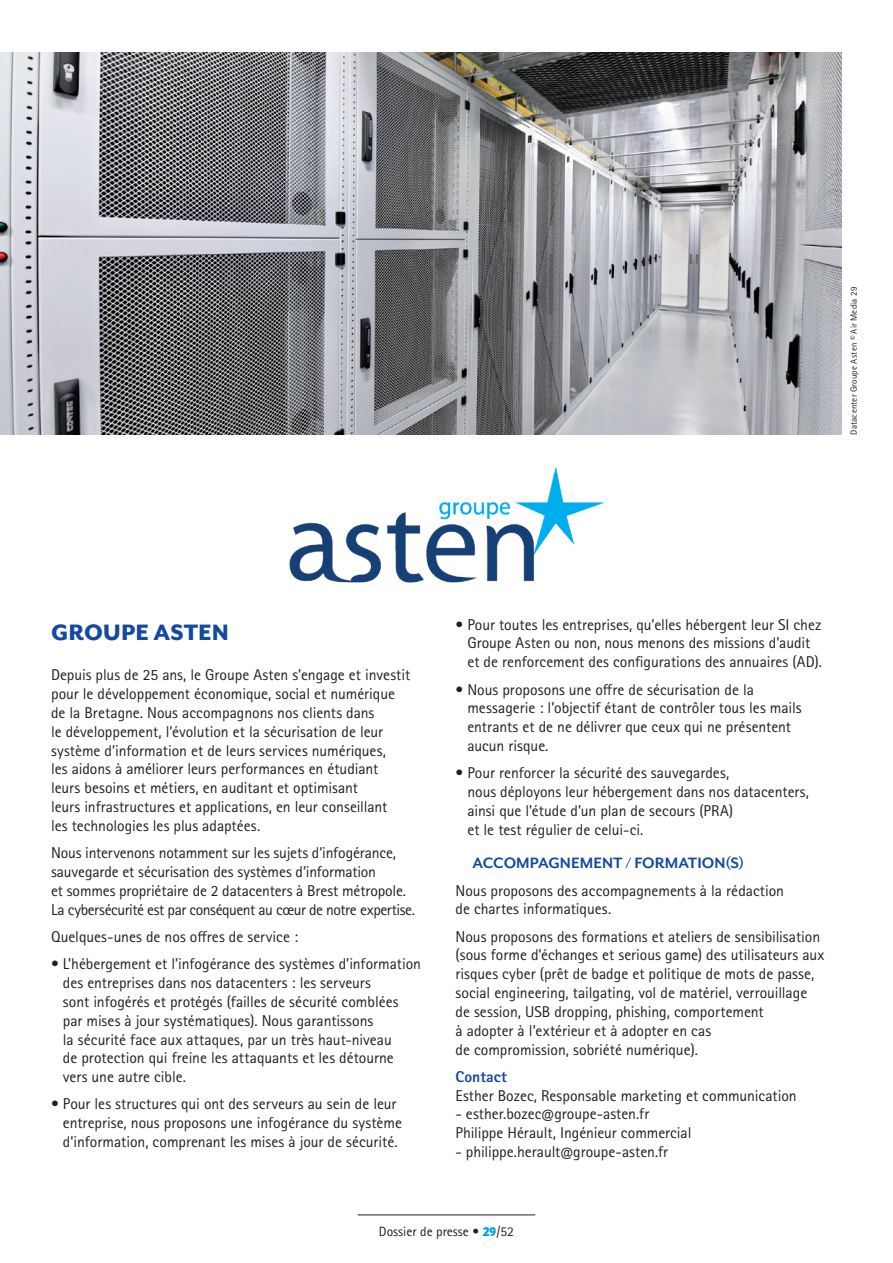
<style>
.page{position:relative;width:893px;height:1263px;background:#fff}
.page>*{position:absolute;margin:0;border:0;box-sizing:border-box;transform-origin:0 0}
.titre_3{font:800 25.65px "Mr Eaves San OT";letter-spacing:.005em;color:#13499f}
.titre_3-2{font:700 17.25px "Mr Eaves San OT";color:#13499f}
.texte_courant_puce{font:15.6px/18.8px "Rotis Sans Serif Pro";letter-spacing:-.005em;color:#231f20}
.texte_courant_puce-2{font:800 15.6px "Rotis Sans Serif Pro";letter-spacing:.005em;color:#13499f}
.t1{font:13.5px "Rotis Sans Serif Pro";color:#231f20}
.texte_courant_puce-3{font:9px "Rotis Sans Serif Pro";letter-spacing:.02em;color:#231f20}
.s1{font-family:"Bree";font-weight:700;color:#00a1e3}
</style>
<div class="page">
<hr style="left:358px;top:1214px;width:177px;height:1px;background:#231f20">
<img style="left:0;top:52px;width:842px;height:383px">
<img style="left:289px;top:467px;width:316px;height:116px">
<p class="texte_courant_puce-3" style="left:848px;top:435px;width:149px;rotate:-90deg">Datacenter Groupe Asten © Air Media 29</p>
<p class="titre_3" style="left:51px;top:619px;width:180px">GROUPE ASTEN</p>
<p class="texte_courant_puce" style="left:51px;top:666px;width:361px">Depuis plus de 25 ans, le Groupe Asten s’engage et investit pour le développement économique, social et numérique de la Bretagne. Nous accompagnons nos clients dans<br>le développement, l’évolution et la sécurisation de leur système d’information et de leurs services numériques,<br>les aidons à améliorer leurs performances en étudiant leurs besoins et métiers, en auditant et optimisant<br>leurs infrastructures et applications, en leur conseillant<br>les technologies les plus adaptées.</p>
<p class="texte_courant_puce" style="left:51px;top:844px;width:365px">Nous intervenons notamment sur les sujets d’infogérance, sauvegarde et sécurisation des systèmes d’information<br>et sommes propriétaire de 2 datacenters à Brest métropole.<br>La cybersécurité est par conséquent au cœur de notre expertise.</p>
<p class="texte_courant_puce" style="left:51px;top:927px;width:249px">Quelques-unes de nos offres de service :</p>
<p class="texte_courant_puce" style="left:63px;top:955px;width:360px;text-indent:-12px">• L’hébergement et l’infogérance des systèmes d’information des entreprises dans nos datacenters : les serveurs<br>sont infogérés et protégés (failles de sécurité comblées par mises à jour systématiques). Nous garantissons<br>la sécurité face aux attaques, par un très haut-niveau<br>de protection qui freine les attaquants et les détourne vers une autre cible.</p>
<p class="texte_courant_puce" style="left:63px;top:1095px;width:341px;text-indent:-12px">• Pour les structures qui ont des serveurs au sein de leur entreprise, nous proposons une infogérance du système d’information, comprenant les mises à jour de sécurité.</p>
<p class="texte_courant_puce" style="left:467px;top:615px;width:356px;text-indent:-12px">• Pour toutes les entreprises, qu’elles hébergent leur SI chez<br>Groupe Asten ou non, nous menons des missions d’audit et de renforcement des configurations des annuaires (AD).</p>
<p class="texte_courant_puce" style="left:467px;top:680px;width:336px;text-indent:-12px">• Nous proposons une offre de sécurisation de la messagerie : l’objectif étant de contrôler tous les mails entrants et de ne délivrer que ceux qui ne présentent aucun risque.</p>
<p class="texte_courant_puce" style="left:467px;top:764px;width:343px;text-indent:-12px">• Pour renforcer la sécurité des sauvegardes,<br>nous déployons leur hébergement dans nos datacenters, ainsi que l’étude d’un plan de secours (PRA)<br>et le test régulier de celui-ci.</p>
<p class="titre_3-2" style="left:472px;top:854px;width:273px">ACCOMPAGNEMENT / FORMATION(S)</p>
<p class="texte_courant_puce" style="left:455px;top:881px;width:330px">Nous proposons des accompagnements à la rédaction de chartes informatiques.</p>
<p class="texte_courant_puce" style="left:455px;top:927px;width:370px">Nous proposons des formations et ateliers de sensibilisation (sous forme d’échanges et serious game) des utilisateurs aux risques cyber (prêt de badge et politique de mots de passe, social engineering, tailgating, vol de matériel, verrouillage de session, USB dropping, phishing, comportement<br>à adopter à l’extérieur et à adopter en cas<br>de compromission, sobriété numérique).</p>
<p class="texte_courant_puce-2" style="left:455px;top:1066px;width:53px">Contact</p>
<p class="texte_courant_puce" style="left:455px;top:1086px;width:343px">Esther Bozec, Responsable marketing et communication</p>
<p class="texte_courant_puce" style="left:455px;top:1105px;width:195px">- esther.bozec@groupe-asten.fr</p>
<p class="texte_courant_puce" style="left:455px;top:1124px;width:237px">Philippe Hérault, Ingénieur commercial</p>
<p class="texte_courant_puce" style="left:455px;top:1142px;width:214px">- philippe.herault@groupe-asten.fr</p>
<p class="t1" style="left:379px;top:1224px;width:137px">Dossier de presse • <span class="s1">29</span>/52</p>
</div>
